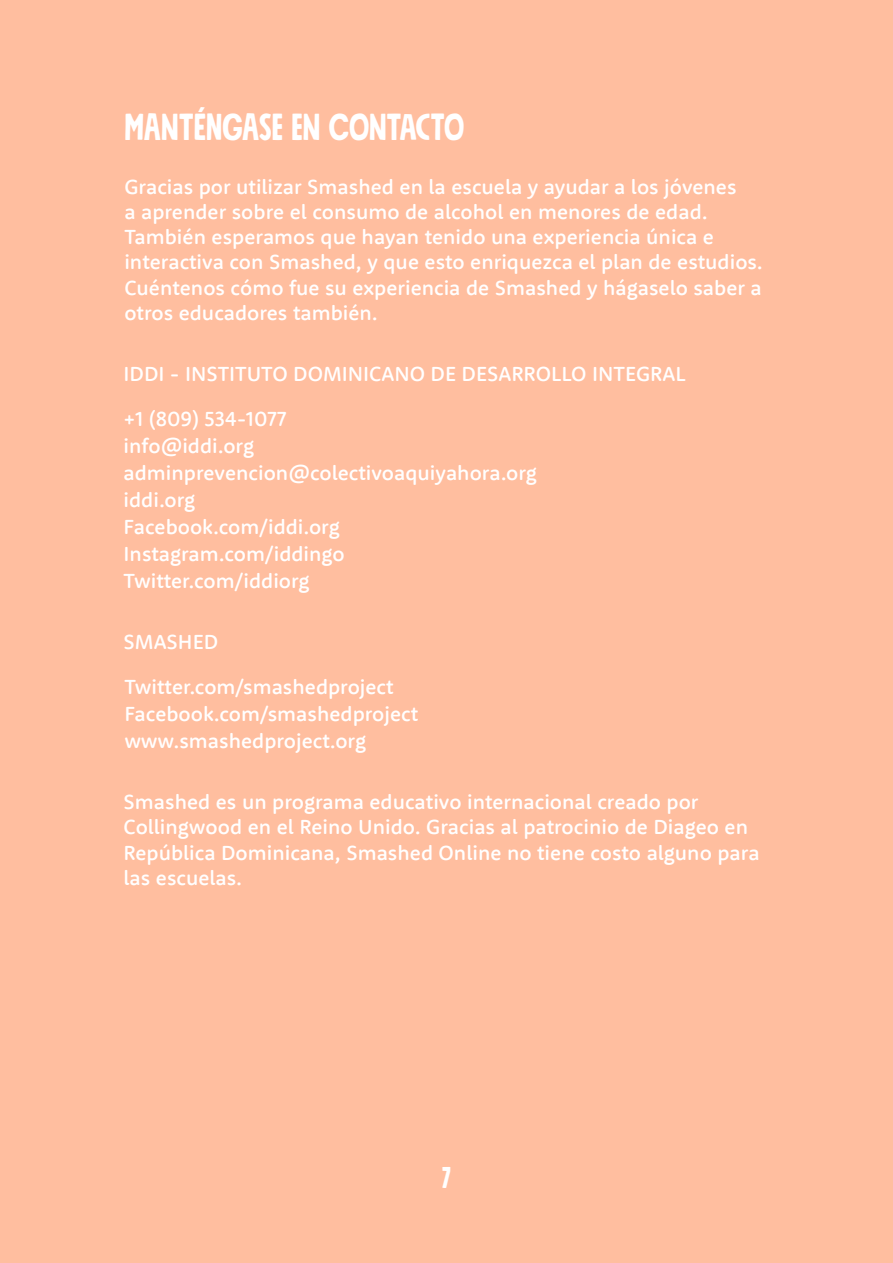
<style>
.page{position:relative;width:893px;height:1263px;background:#ffbe9f}
.page>*{position:absolute;margin:0;border:0;box-sizing:border-box;transform-origin:0 0}
.t1{font:37.5px "Mindset Slim";color:#fff}
.t2{font:30px "Mindset Slim";color:#fff}
.t3{font:500 21px/25.2px "Rooney Sans";color:#fff}
</style>
<div class="page">
<h1 class="t1" style="left:124px;top:103px;width:342px">MANTÉNGASE EN CONTACTO</h1>
<p class="t3" style="left:124px;top:173px;width:640px">Gracias por utilizar Smashed en la escuela y ayudar a los jóvenes<br>a aprender sobre el consumo de alcohol en menores de edad.<br>También esperamos que hayan tenido una experiencia única e interactiva con Smashed, y que esto enriquezca el plan de estudios.<br>Cuéntenos cómo fue su experiencia de Smashed y hágaselo saber a otros educadores también.</p>
<p class="t3" style="left:124px;top:360px;width:564px">IDDI - INSTITUTO DOMINICANO DE DESARROLLO INTEGRAL</p>
<p class="t3" style="left:124px;top:405px;width:415px;line-height:27px">+1 (809) 534-1077<br>info@iddi.org adminprevencion@colectivoaquiyahora.org iddi.org<br>Facebook.com/iddi.org<br>Instagram.com/iddingo<br>Twitter.com/iddiorg</p>
<p class="t3" style="left:124px;top:628px;width:96px">SMASHED</p>
<p class="t3" style="left:124px;top:673px;width:295px;line-height:27px">Twitter.com/smashedproject<br>Facebook.com/smashedproject www.smashedproject.org</p>
<p class="t3" style="left:124px;top:789px;width:637px">Smashed es un programa educativo internacional creado por Collingwood en el Reino Unido. Gracias al patrocinio de Diageo en República Dominicana, Smashed Online no tiene costo alguno para las escuelas.</p>
<h2 class="t2" style="left:442px;top:1158px;width:11px">7</h2>
</div>
